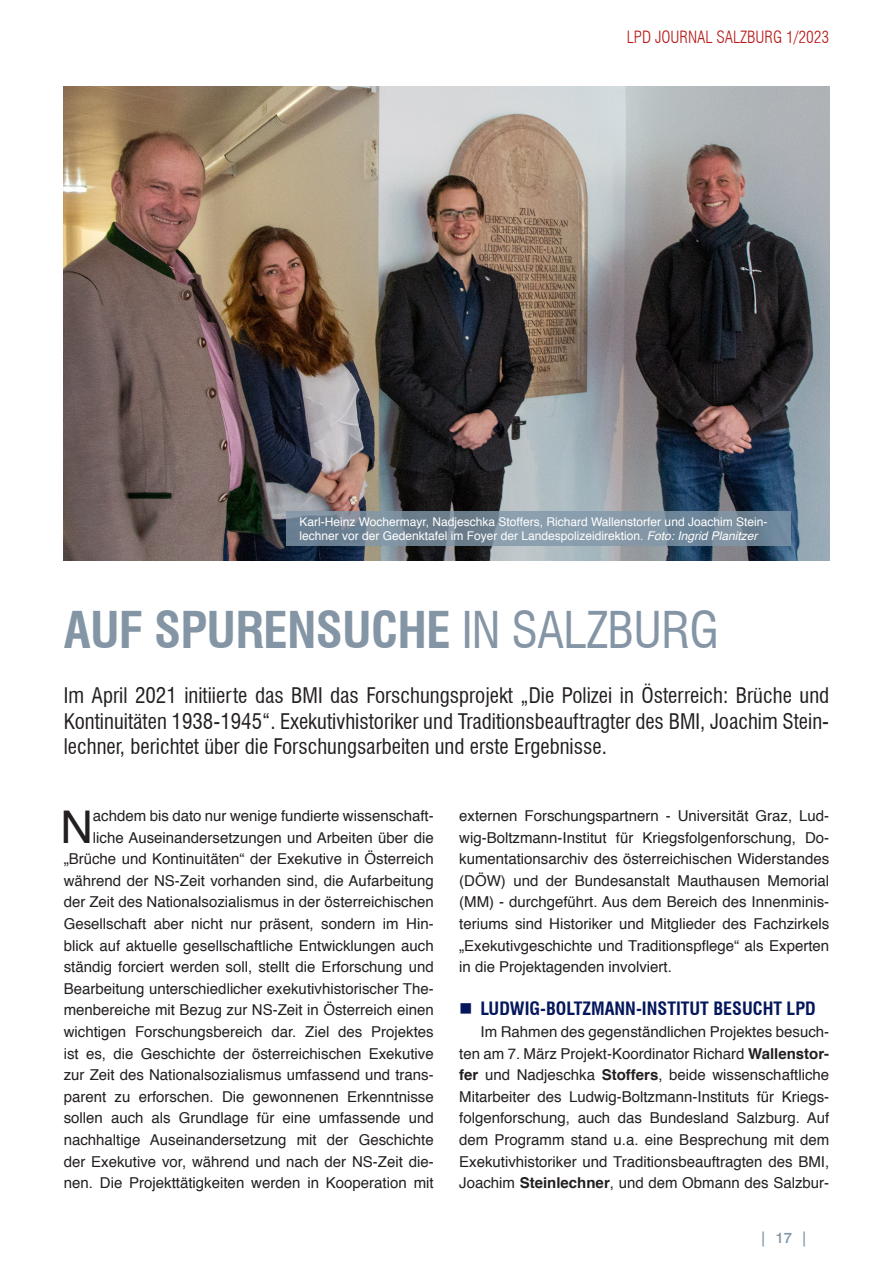
<style>
.page{position:relative;width:893px;height:1263px;background:#fff}
.page>*{position:absolute;margin:0;border:0;box-sizing:border-box;transform-origin:0 0}
.Header_Einspaltig{font:700 condensed 49.5px "Swiss 721 BT";letter-spacing:-.015em;color:#8495a5}
.Body1{font:45.15px "Helvetica";color:#231f20}
.Header_2_linksbündig{font:condensed 21px/25.5px "Swiss 721 BT";color:#231f20;text-align:justify}
.t1{font:700 condensed 18px "Swiss 721 BT";color:#04175c}
.t2{font:300 condensed 16.5px "Swiss 721 BT";color:#b71817}
.Body1-2{font:15px/21.6px "Helvetica";color:#231f20;text-align:right}
.Body{font:15px/21.6px "Helvetica";color:#231f20;text-align:justify}
.t3{font:500 15px "Swiss 721 BT";color:#8197a9}
.BU2022{font:12px/14.4px "Helvetica";color:#fff}
.s1{font-style:italic}
.s2{font-weight:400}
.s3{font-weight:700}
</style>
<div class="page">
<img style="left:64px;top:86px;width:765px;height:474px">
<svg style="left:287px;top:511px;width:504px;height:35px;background:#798d9d"></svg>
<p class="t2" style="left:627px;top:27px;width:204px">LPD JOURNAL SALZBURG 1/2023</p>
<p class="BU2022" style="left:299px;top:515px;width:469px">Karl-Heinz Wochermayr, Nadjeschka Stoffers, Richard Wallenstorfer und Joachim Stein&shy;lechner vor der Gedenktafel im Foyer der Landespolizeidirektion. <span class="s1">Foto: Ingrid Planitzer</span></p>
<p class="Header_Einspaltig" style="left:64px;top:600px;width:657px">AUF SPURENSUCHE <span class="s2">IN SALZBURG</span></p>
<p class="Header_2_linksbündig" style="left:64px;top:683px;width:767px">Im April 2021 initiierte das BMI das Forschungsprojekt „Die Polizei in Österreich: Brüche und Kontinuitäten 1938-1945“. Exekutivhistoriker und Traditionsbeauftragter des BMI, Joachim Stein&shy;lechner, berichtet über die Forschungsarbeiten und erste Ergebnisse.</p>
<p class="Body1-2" style="left:64px;top:805px;width:371px">achdem bis dato nur wenige fundierte wissenschaft&shy;liche Auseinandersetzungen und Arbeiten über die „Brüche und Kontinuitäten“ der Exekutive in Österreich während der NS-Zeit vorhanden sind, die Aufarbeitung der Zeit des Nationalsozialismus in der österreichischen Gesellschaft aber nicht nur präsent, sondern im Hin&shy;blick auf aktuelle gesellschaftliche Entwicklungen auch ständig forciert werden soll, stellt die Erforschung und Bearbeitung unterschiedlicher exekutivhistorischer The&shy;menbereiche mit Bezug zur NS-Zeit in Österreich einen wichtigen Forschungsbereich dar. Ziel des Projektes ist es, die Geschichte der österreichischen Exekutive zur Zeit des Nationalsozialismus umfassend und trans&shy;parent zu erforschen. Die gewonnenen Erkenntnisse sollen auch als Grundlage für eine umfassende und nachhaltige Auseinandersetzung mit der Geschichte der Exekutive vor, während und nach der NS-Zeit die&shy;nen. Die Projekttätigkeiten werden in Kooperation mit</p>
<p class="Body1-2" style="left:459px;top:805px;width:371px;text-align:justify">externen Forschungspartnern - Universität Graz, Lud&shy;wig-Boltzmann-Institut für Kriegsfolgenforschung, Do&shy;kumentationsarchiv des österreichischen Widerstandes (DÖW) und der Bundesanstalt Mauthausen Memorial (MM) - durchgeführt. Aus dem Bereich des Innenminis&shy;teriums sind Historiker und Mitglieder des Fachzirkels „Exekutivgeschichte und Traditionspflege“ als Experten in die Projektagenden involviert.</p>
<p class="Body1" style="left:60px;top:792px;width:34px">N</p>
<p class="t1" style="left:480px;top:998px;width:337px">LUDWIG-BOLTZMANN-INSTITUT BESUCHT LPD</p>
<p class="Body" style="left:459px;top:1021px;width:371px;text-indent:21px">Im Rahmen des gegenständlichen Projektes besuch&shy;ten am 7. März Projekt-Koordinator Richard <span class="s3">Wallenstor&shy;fer</span> und Nadjeschka <span class="s3">Stoffers</span>, beide wissenschaftliche Mitarbeiter des Ludwig-Boltzmann-Instituts für Kriegs&shy;folgenforschung, auch das Bundesland Salzburg. Auf dem Programm stand u.a. eine Besprechung mit dem Exekutivhistoriker und Traditionsbeauftragten des BMI, Joachim <span class="s3">Steinlechner</span>, und dem Obmann des Salzbur-</p>
<p class="t3" style="left:759px;top:1229px;width:50px">| 17 |</p>
</div>
